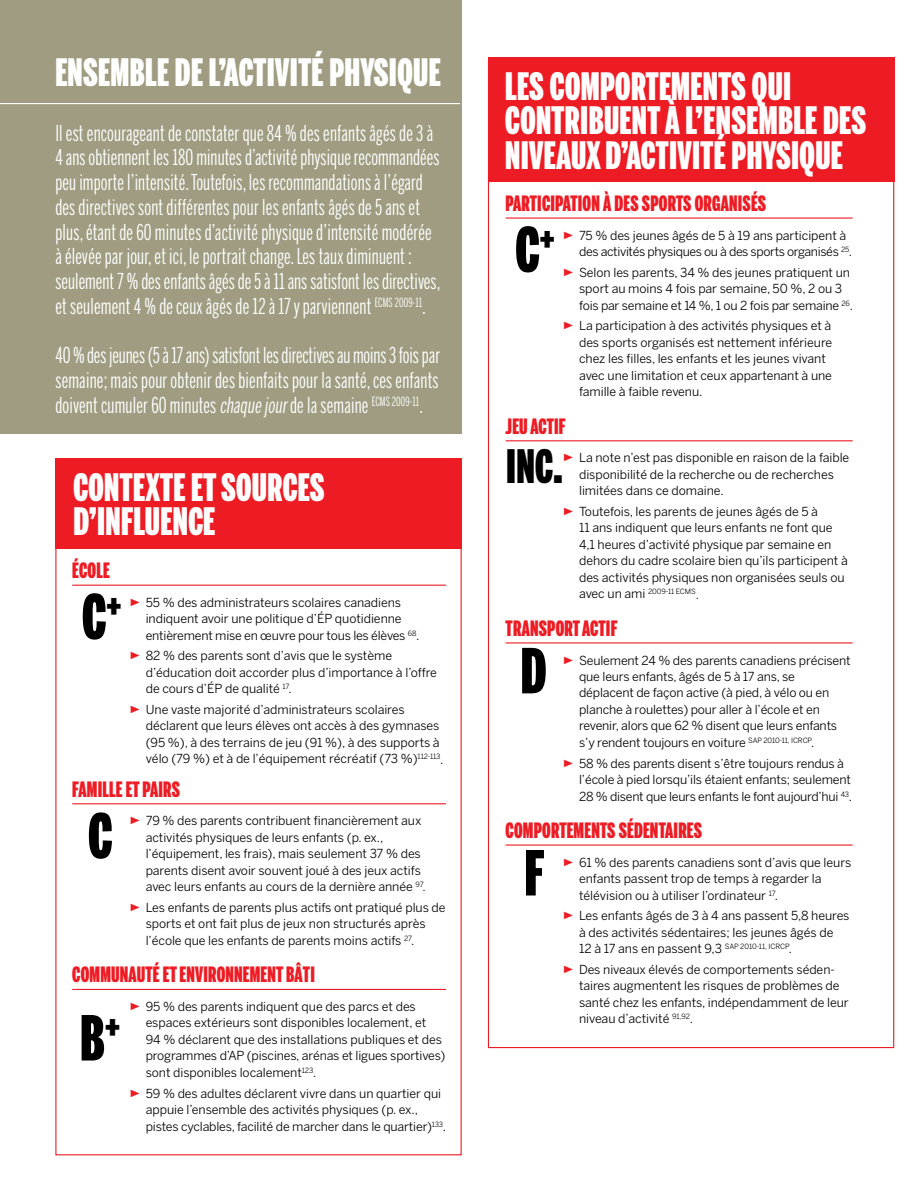
<style>
.page{position:relative;width:918px;height:1188px;background:#fff}
.page>*{position:absolute;margin:0;border:0;box-sizing:border-box;transform-origin:0 0}
.t1{font:900 61.5px "Benton Sans Extra Comp";color:#000}
.t2{font:900 45.75px "Benton Sans Extra Comp";color:#000}
.t3{font:900 37.5px/34.5px "Benton Sans Extra Comp";letter-spacing:.01em;color:#fff}
.t4{font:21.75px/24.8px "Benton Sans Extra Comp";letter-spacing:.01em;color:#fff}
.t5{font:900 21px "Benton Sans Extra Comp";letter-spacing:.01em;color:#ed1c24}
.t6{font:12.3px/16.5px "Benton Sans";letter-spacing:-.005em;color:#000}
.t7{font:12.3px/16.5px "Benton Sans";letter-spacing:-.03em;color:#000}
.t8{font:7.2px "Benton Sans";color:#000}
.s1{font-family:"Chronicle Numeric G1";font-size:15px;color:#ed1c24}
.s2{font-size:12.3px}
</style>
<div class="page">
<div style="left:0;top:0;width:461px;height:433px;background:#9f9c81"></div>
<div style="left:488px;top:57px;width:406px;height:125px;background:#ed1c24"></div>
<div style="left:55px;top:458px;width:407px;height:91px;background:#ed1c24"></div>
<hr style="left:506px;top:217px;width:347px;height:2px;background:#ed1c24">
<hr style="left:506px;top:440px;width:347px;height:1px;background:#ed1c24">
<hr style="left:506px;top:642px;width:347px;height:1px;background:#ed1c24">
<hr style="left:506px;top:844px;width:347px;height:2px;background:#ed1c24">
<hr style="left:72px;top:585px;width:374px;height:1px;background:#ed1c24">
<hr style="left:72px;top:803px;width:374px;height:1px;background:#ed1c24">
<hr style="left:72px;top:989px;width:374px;height:1px;background:#ed1c24">
<hr style="left:0;top:103px;width:460px;height:1px;background:#fff">
<h3 class="t3" style="left:55px;top:58px;width:387px">ENSEMBLE DE L’ACTIVITÉ PHYSIQUE</h3>
<p class="t4" style="left:55px;top:122px;width:387px">Il est encourageant de constater que 84 % des enfants âgés de 3 à 4 ans obtiennent les 180 minutes d’activité physique recommandées peu importe l’intensité. Toutefois, les recommandations à l’égard des directives sont différentes pour les enfants âgés de 5 ans et plus, étant de 60 minutes d’activité physique d’intensité modérée à élevée par jour, et ici, le portrait change. Les taux diminuent : seulement 7 % des enfants âgés de 5 à 11 ans satisfont les directives, et seulement 4 % de ceux âgés de 12 à 17 y parviennent <sup>ECMS</sup> <sup>2009-11</sup>.</p>
<h3 class="t4" style="left:55px;top:345px;width:386px;text-align:justify">40 % des jeunes (5 à 17 ans) satisfont les directives au moins 3 fois par semaine; mais pour obtenir des bienfaits pour la santé, ces enfants doivent cumuler 60 minutes chaque jour de la semaine <sup>ECMS</sup> <sup>2009-11</sup>.</h3>
<h3 class="t3" style="left:73px;top:473px;width:239px">CONTEXTEETSOURCES<br>D’INFLUENCE</h3>
<h3 class="t5" style="left:72px;top:562px;width:39px">ÉCOLE</h3>
<h1 class="t1" style="left:82px;top:593px;width:41px">C<sup>+</sup></h1>
<p class="t6" style="left:146px;top:595px;width:275px;text-indent:-16px"><span class="s1">œ</span> 55 % des administrateurs scolaires canadiens indiquent avoir une politique d’ÉP quotidienne entièrement mise en œuvre pour tous les élèves <sup>68</sup>.</p>
<p class="t6" style="left:146px;top:649px;width:293px;text-indent:-16px"><span class="s1">œ</span> 82 % des parents sont d’avis que le système d’éducation doit accorder plus d’importance à l’offre de cours d’ÉP de qualité <sup>17</sup>.</p>
<p class="t6" style="left:146px;top:702px;width:299px;text-indent:-16px"><span class="s1">œ</span> Une vaste majorité d’administrateurs scolaires déclarent que leurs élèves ont accès à des gymnases (95 %), à des terrains de jeu (91 %), à des supports à vélo (79 %) et à de l’équipement récréatif (73 %)<sup>112-113</sup>.</p>
<h3 class="t5" style="left:72px;top:781px;width:109px">FAMILLE ET PAIRS</h3>
<p class="t6" style="left:146px;top:814px;width:282px;text-indent:-16px"><span class="s1">œ</span> 79 % des parents contribuent financièrement aux activités physiques de leurs enfants (p. ex., l’équipement, les frais), mais seulement 37 % des parents disent avoir souvent joué à des jeux actifs avec leurs enfants au cours de la dernière année <sup>97</sup>.</p>
<p class="t6" style="left:146px;top:900px;width:301px;text-indent:-16px"><span class="s1">œ</span> Les enfants de parents plus actifs ont pratiqué plus de sports et ont fait plus de jeux non structurés après l’école que les enfants de parents moins actifs <sup>27</sup>.</p>
<h3 class="t5" style="left:72px;top:966px;width:244px">COMMUNAUTÉ ET ENVIRONNEMENT BÂTI</h3>
<p class="t6" style="left:146px;top:999px;width:301px;text-indent:-16px"><span class="s1">œ</span> 95 % des parents indiquent que des parcs et des espaces extérieurs sont disponibles localement, et<br>94 % déclarent que des installations publiques et des programmes d’AP (piscines, arénas et ligues sportives) sont disponibles localement<sup>123</sup>.</p>
<p class="t6" style="left:146px;top:1086px;width:302px;text-indent:-16px"><span class="s1">œ</span> 59 % des adultes déclarent vivre dans un quartier qui appuie l’ensemble des activités physiques (p. ex., pistes cyclables, facilité de marcher dans le quartier)<sup>133</sup>.</p>
<h1 class="t1" style="left:88px;top:812px;width:25px">C</h1>
<h1 class="t1" style="left:80px;top:1015px;width:42px">B<sup>+</sup></h1>
<h3 class="t3" style="left:505px;top:72px;width:76px">LES COMPORTEMENTS</h3>
<h3 class="t3" style="left:752px;top:72px;width:14px">QUI</h3>
<h3 class="t3" style="left:505px;top:107px;width:31px">CONTRIBUENT</h3>
<h3 class="t3" style="left:665px;top:107px;width:55px">À L’ENSEMB</h3>
<h3 class="t3" style="left:793px;top:107px;width:45px">LEDES</h3>
<h3 class="t3" style="left:505px;top:141px;width:15px">NIVEAU</h3>
<h3 class="t3" style="left:586px;top:141px;width:83px">X D’ACTIVITÉ</h3>
<h3 class="t3" style="left:732px;top:141px;width:15px">PHYSIQUE</h3>
<h3 class="t5" style="left:506px;top:195px;width:262px">PARTICIPATION À DES SPORTS ORGANISÉS</h3>
<p class="t7" style="left:579px;top:228px;width:275px;text-indent:-16px"><span class="s1">œ</span> 75 % des jeunes âgés de 5 à 19 ans participent à des activités physiques ou à des sports organisés <sup>25</sup>.</p>
<p class="t6" style="left:579px;top:265px;width:275px;text-indent:-16px"><span class="s1">œ</span> Selon les parents, 34 % des jeunes pratiquent un sport au moins 4 fois par semaine, 50 %, 2 ou 3 fois par semaine et 14 %, 1 ou 2 fois par semaine <sup>26</sup>.</p>
<p class="t6" style="left:579px;top:319px;width:255px;text-indent:-16px"><span class="s1">œ</span> La participation à des activités physiques et à des sports organisés est nettement inférieure chez les filles, les enfants et les jeunes vivant avec une limitation et ceux appartenant à une famille à faible revenu.</p>
<h3 class="t5" style="left:506px;top:418px;width:62px">JEU ACTIF</h3>
<p class="t6" style="left:579px;top:451px;width:272px;text-indent:-16px"><span class="s1">œ</span> La note n’est pas disponible en raison de la faible disponibilité de la recherche ou de recherches limitées dans ce domaine.</p>
<p class="t6" style="left:579px;top:504px;width:270px;text-indent:-16px"><span class="s1">œ</span> Toutefois, les parents de jeunes âgés de 5 à<br>11 ans indiquent que leurs enfants ne font que 4,1 heures d’activité physique par semaine en dehors du cadre scolaire bien qu’ils participent à des activités physiques non organisées seuls ou</p>
<p class="t8" style="left:579px;top:589px;width:121px"><span class="s2">avec un ami</span> 2009-11 ECMS<span class="s2">.</span></p>
<h3 class="t5" style="left:506px;top:620px;width:113px">TRANSPORT ACTIF</h3>
<p class="t6" style="left:579px;top:653px;width:273px;text-indent:-16px"><span class="s1">œ</span> Seulement 24 % des parents canadiens précisent que leurs enfants, âgés de 5 à 17 ans, se déplacent de façon active (à pied, à vélo ou en planche à roulettes) pour aller à l’école et en revenir, alors que 62 % disent que leurs enfants s’y rendent toujours en voiture <sup>SAP</sup> <sup>2010-11,</sup> <sup>ICRCP</sup>.</p>
<p class="t6" style="left:579px;top:756px;width:275px;text-indent:-16px"><span class="s1">œ</span> 58 % des parents disent s’être toujours rendus à l’école à pied lorsqu’ils étaient enfants; seulement<br>28 % disent que leurs enfants le font aujourd’hui <sup>43</sup>.</p>
<h3 class="t5" style="left:506px;top:822px;width:198px">COMPORTEMENTS SÉDENTAIRES</h3>
<p class="t6" style="left:579px;top:855px;width:274px;text-indent:-16px"><span class="s1">œ</span> 61 % des parents canadiens sont d’avis que leurs enfants passent trop de temps à regarder la télévision ou à utiliser l’ordinateur <sup>17</sup>.</p>
<p class="t6" style="left:579px;top:909px;width:272px;text-indent:-16px"><span class="s1">œ</span> Les enfants âgés de 3 à 4 ans passent 5,8 heures à des activités sédentaires; les jeunes âgés de<br>12 à 17 ans en passent 9,3 <sup>SAP</sup> <sup>2010-11,</sup> <sup>ICRCP</sup>.</p>
<p class="t6" style="left:579px;top:962px;width:271px;text-indent:-16px"><span class="s1">œ</span> Des niveaux élevés de comportements séden&shy;taires augmentent les risques de problèmes de santé chez les enfants, indépendamment de leur niveau d’activité <sup>91,92</sup>.</p>
<h1 class="t1" style="left:515px;top:226px;width:41px">C<sup>+</sup></h1>
<h2 class="t2" style="left:506px;top:449px;width:58px">INC.</h2>
<h1 class="t1" style="left:521px;top:647px;width:25px">D</h1>
<h1 class="t1" style="left:525px;top:850px;width:19px">F</h1>
</div>
